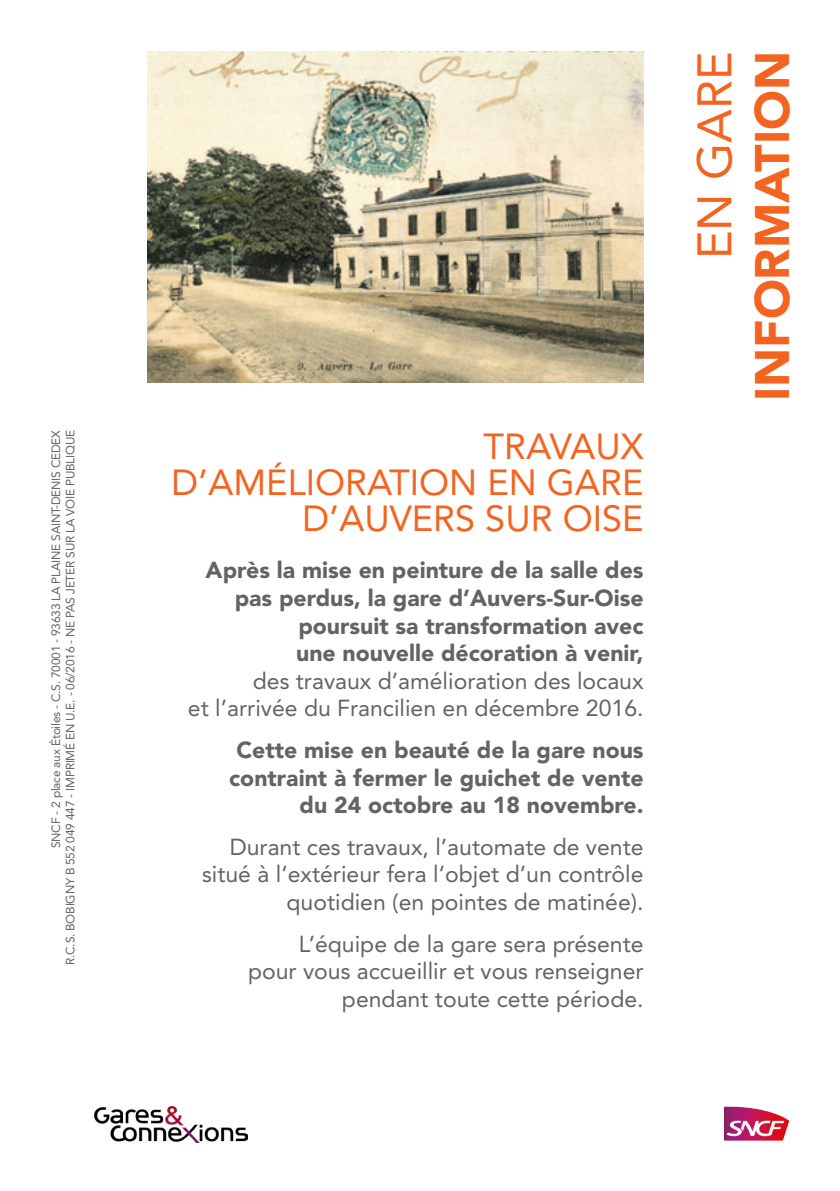
<style>
.page{position:relative;width:840px;height:1191px;background:#fff}
.page>*{position:absolute;margin:0;border:0;box-sizing:border-box;transform-origin:0 0}
.t1{font:900 48px "Avenir LT Std";color:#f36421}
.t2{font:48px "Avenir LT Std";color:#f36421}
.t3{font:36px "Avenir LT Std";color:#f36421}
.t4{font:23px "Avenir LT Std";color:#636366}
.t5{font:900 23px/27.6px "Avenir LT Std";color:#636366;text-align:center}
.t6{font:12px "Avenir LT Std";letter-spacing:-.02em;color:#636366}
</style>
<div class="page">
<img style="left:147px;top:51px;width:496px;height:332px">
<img style="left:723px;top:1106px;width:66px;height:35px">
<img style="left:94px;top:1107px;width:153px;height:35px">
<p class="t6" style="left:49px;top:848px;width:419px;rotate:-90deg">SNCF - 2 place aux Étoiles - C.S. 70001 - 93633 LA PLAINE SAINT-DENIS CEDEX</p>
<p class="t6" style="left:63px;top:965px;width:536px;rotate:-90deg">R.C.S. BOBIGNY B 552 049 447 - IMPRIMÉ EN U.E. - 06/2016 - NE PAS JETER SUR LA VOIE PUBLIQUE</p>
<p class="t3" style="left:483px;top:425px;width:162px">TRAVAUX</p>
<p class="t3" style="left:171px;top:461px;width:473px">D’AMÉLIORATION EN GARE</p>
<p class="t3" style="left:302px;top:497px;width:342px">D’AUVERS SUR OISE</p>
<p class="t5" style="left:205px;top:556px;width:439px">Après la mise en peinture de la salle des</p>
<p class="t5" style="left:234px;top:584px;width:410px">pas perdus, la gare d’Auvers-Sur-Oise</p>
<p class="t5" style="left:298px;top:611px;width:346px">poursuit sa transformation avec</p>
<p class="t5" style="left:296px;top:639px;width:349px">une nouvelle décoration à venir,</p>
<p class="t4" style="left:253px;top:667px;width:392px">des travaux d’amélioration des locaux</p>
<p class="t4" style="left:188px;top:695px;width:457px">et l’arrivée du Francilien en décembre 2016.</p>
<p class="t5" style="left:229px;top:736px;width:415px">Cette mise en beauté de la gare nous contraint à fermer le guichet de vente</p>
<p class="t5" style="left:299px;top:791px;width:345px">du 24 octobre au 18 novembre.</p>
<p class="t4" style="left:229px;top:833px;width:415px">Durant ces travaux, l’automate de vente</p>
<p class="t4" style="left:202px;top:861px;width:443px">situé à l’extérieur fera l’objet d’un contrôle</p>
<p class="t4" style="left:286px;top:888px;width:358px">quotidien (en pointes de matinée).</p>
<p class="t4" style="left:299px;top:930px;width:346px">L’équipe de la gare sera présente</p>
<p class="t4" style="left:248px;top:958px;width:397px">pour vous accueillir et vous renseigner</p>
<p class="t4" style="left:342px;top:985px;width:303px">pendant toute cette période.</p>
<p class="t2" style="left:686px;top:259px;width:210px;rotate:-90deg">EN GARE</p>
<p class="t1" style="left:743px;top:401px;width:352px;rotate:-90deg">INFORMATION</p>
</div>
